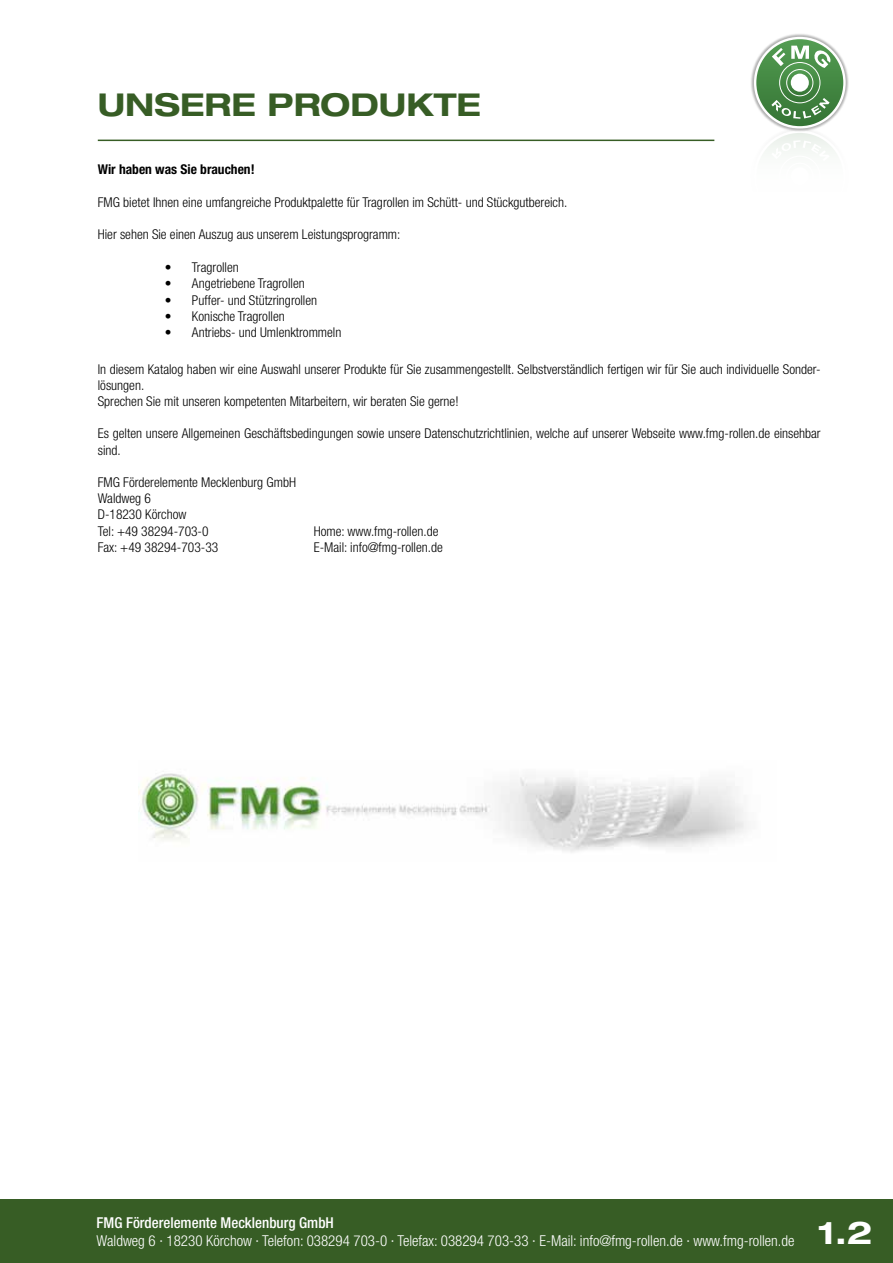
<style>
.page{position:relative;width:893px;height:1263px;background:#fff}
.page>*{position:absolute;margin:0;border:0;box-sizing:border-box;transform-origin:0 0}
.t1{font:700 expanded 31.5px "Helvetica Neue";color:#375d25}
.t2{font:700 expanded 31.5px "Helvetica Neue";color:#fff}
.t3{font:300 condensed 15px "Helvetica Neue";color:#fff}
.t4{font:500 condensed 15px "Helvetica Neue";color:#fff}
.t5{font:300 condensed 13.5px/16.2px "Helvetica Neue";color:#000}
.t6{font:700 condensed 13.5px "Helvetica Neue";color:#000}
</style>
<div class="page">
<div style="left:751px;top:34px;width:98px;height:98px;background:#000;opacity:.3"></div>
<svg style="left:754px;top:37px;width:92px;height:92px"></svg>
<svg style="left:756px;top:39px;width:87px;height:87px;background:#4a8c49"></svg>
<svg style="left:780px;top:63px;width:40px;height:40px"></svg>
<div style="left:779px;top:62px;width:41px;height:41px;border:1px solid #fff;border-radius:50%"></div>
<svg style="left:787px;top:70px;width:26px;height:26px"></svg>
<div style="left:786px;top:69px;width:27px;height:27px;border:1px solid #fff;border-radius:50%"></div>
<svg style="left:772px;top:48px;width:13px;height:18px"></svg>
<svg style="left:771px;top:98px;width:59px;height:21px"></svg>
<svg style="left:791px;top:46px;width:40px;height:22px"></svg>
<div style="left:791px;top:74px;width:18px;height:18px;background:#fff;border-radius:50%"></div>
<div style="left:749px;top:126px;width:101px;height:72px;background:#fff"></div>
<div style="left:0;top:1199px;width:893px;height:64px;background:#375d25"></div>
<hr style="left:98px;top:140px;width:616px;height:1px;background:#375d25">
<img style="left:138px;top:773px;width:609px;height:80px">
<h1 class="t1" style="left:98px;top:85px;width:385px">UNSERE PRODUKTE</h1>
<p class="t6" style="left:98px;top:161px;width:158px">Wir haben was Sie brauchen!</p>
<p class="t5" style="left:98px;top:194px;width:471px">FMG bietet Ihnen eine umfangreiche Produktpalette für Tragrollen im Schütt- und Stückgutbereich.</p>
<p class="t5" style="left:98px;top:226px;width:304px">Hier sehen Sie einen Auszug aus unserem Leistungsprogramm:</p>
<p class="t5" style="left:165px;top:259px;width:75px">• Tragrollen</p>
<p class="t5" style="left:165px;top:275px;width:141px">• Angetriebene Tragrollen</p>
<p class="t5" style="left:165px;top:292px;width:154px">• Puffer- und Stützringrollen</p>
<p class="t5" style="left:165px;top:308px;width:121px">• Konische Tragrollen</p>
<p class="t5" style="left:165px;top:324px;width:178px">• Antriebs- und Umlenktrommeln</p>
<p class="t5" style="left:98px;top:360px;width:724px">In diesem Katalog haben wir eine Auswahl unserer Produkte für Sie zusammengestellt. Selbstverständlich fertigen wir für Sie auch individuelle Sonder&shy;lösungen.<br>Sprechen Sie mit unseren kompetenten Mitarbeitern, wir beraten Sie gerne!</p>
<p class="t5" style="left:98px;top:425px;width:724px">Es gelten unsere Allgemeinen Geschäftsbedingungen sowie unsere Datenschutzrichtlinien, welche auf unserer Webseite www.fmg-rollen.de einsehbar sind.</p>
<p class="t5" style="left:98px;top:474px;width:200px">FMG Förderelemente Mecklenburg GmbH<br>Waldweg 6<br>D-18230 Körchow<br>Tel: +49 38294-703-0</p>
<p class="t5" style="left:314px;top:522px;width:126px">Home: www.fmg-rollen.de</p>
<p class="t5" style="left:98px;top:539px;width:122px">Fax: +49 38294-703-33</p>
<p class="t5" style="left:314px;top:539px;width:130px">E-Mail: info@fmg-rollen.de</p>
<p class="t4" style="left:97px;top:1214px;width:239px">FMG Förderelemente Mecklenburg GmbH</p>
<p class="t3" style="left:97px;top:1232px;width:699px">Waldweg 6 · 18230 Körchow · Telefon: 038294 703-0 · Telefax: 038294 703-33 · E-Mail: info@fmg-rollen.de · www.fmg-rollen.de</p>
<h1 class="t2" style="left:818px;top:1212px;width:56px">1.2</h1>
</div>
